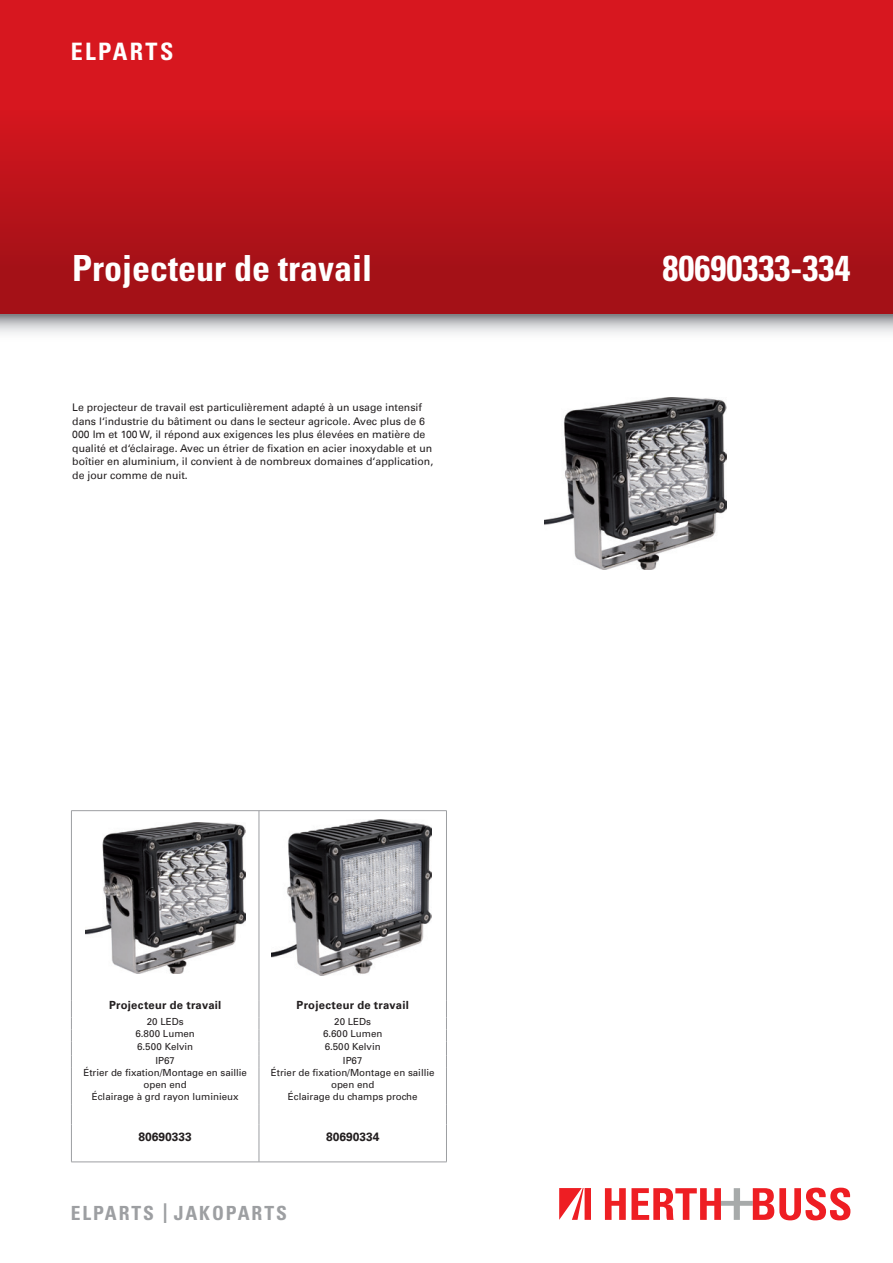
<style>
.page{position:relative;width:893px;height:1263px;background:#fff}
.page>*{position:absolute;margin:0;border:0;box-sizing:border-box;transform-origin:0 0}
.t1{font:700 condensed 36px "Univers";color:#fff}
.t2{font:700 condensed 24px "Univers";letter-spacing:.1em;color:#fff}
.t3{font:700 condensed 19.5px "Univers";letter-spacing:.1em;color:#9d9fa2}
.t4{font:700 12px "Univers Com 65";color:#231f20}
.t5{font:700 11.25px "Univers Com 65";letter-spacing:.025em;color:#231f20}
.t6{font:10.5px/13.5px "Univers Com 55 Roman";color:#231f20}
.t7{font:9.75px/12px "Univers";color:#231f20;text-align:center}
.s1{font-size:27.3px}
</style>
<div class="page">
<div style="left:0;top:0;width:893px;height:315px;background:linear-gradient(to bottom,#e41821,#a11017)"></div>
<svg style="left:0;top:315px;width:893px;height:19px"></svg>
<svg style="left:605px;top:1187px;width:245px;height:33px"></svg>
<svg style="left:559px;top:1188px;width:32px;height:32px"></svg>
<img style="left:272px;top:820px;width:159px;height:156px">
<img style="left:86px;top:823px;width:159px;height:150px">
<img style="left:545px;top:398px;width:182px;height:171px">
<hr style="left:259px;top:811px;width:1px;height:190px;background:#9d9fa2">
<hr style="left:446px;top:811px;width:1px;height:190px;background:#9d9fa2">
<hr style="left:71px;top:1124px;width:1px;height:38px;background:#9d9fa2">
<hr style="left:259px;top:1124px;width:1px;height:38px;background:#9d9fa2">
<hr style="left:446px;top:1124px;width:1px;height:38px;background:#9d9fa2">
<hr style="left:71px;top:1162px;width:188px;height:1px;background:#9d9fa2">
<hr style="left:259px;top:1162px;width:188px;height:1px;background:#9d9fa2">
<hr style="left:71px;top:810px;width:188px;height:1px;background:#9d9fa2">
<hr style="left:71px;top:811px;width:1px;height:190px;background:#9d9fa2">
<hr style="left:259px;top:810px;width:188px;height:1px;background:#9d9fa2">
<svg style="left:71px;top:1001px;width:1px;height:123px"></svg>
<svg style="left:259px;top:1001px;width:1px;height:123px"></svg>
<svg style="left:446px;top:1001px;width:1px;height:123px"></svg>
<h2 class="t2" style="left:71px;top:37px;width:104px">ELPARTS</h2>
<h1 class="t1" style="left:72px;top:246px;width:301px">Projecteur de travail</h1>
<h1 class="t1" style="left:663px;top:246px;width:189px">80690333-334</h1>
<p class="t6" style="left:72px;top:401px;width:362px">Le projecteur de travail est particulièrement adapté à un usage intensif dans l‘industrie du bâtiment ou dans le secteur agricole. Avec plus de 6<br>000 lm et 100 W, il répond aux exigences les plus élevées en matière de qualité et d‘éclairage. Avec un étrier de fixation en acier inoxydable et un boîtier en aluminium, il convient à de nombreux domaines d‘application, de jour comme de nuit.</p>
<p class="t5" style="left:109px;top:998px;width:114px">Projecteur de travail</p>
<p class="t5" style="left:297px;top:998px;width:114px">Projecteur de travail</p>
<p class="t7" style="left:147px;top:1016px;width:38px">20 LEDs</p>
<p class="t7" style="left:334px;top:1016px;width:38px">20 LEDs</p>
<p class="t7" style="left:135px;top:1028px;width:61px">6.800 Lumen</p>
<p class="t7" style="left:323px;top:1028px;width:61px">6.600 Lumen</p>
<p class="t7" style="left:137px;top:1040px;width:58px">6.500 Kelvin</p>
<p class="t7" style="left:325px;top:1040px;width:58px">6.500 Kelvin</p>
<p class="t7" style="left:155px;top:1054px;width:21px">IP67</p>
<p class="t7" style="left:343px;top:1054px;width:21px">IP67</p>
<p class="t7" style="left:83px;top:1066px;width:165px">Étrier de fixation/Montage en saillie open end</p>
<p class="t7" style="left:271px;top:1066px;width:165px">Étrier de fixation/Montage en saillie open end</p>
<p class="t7" style="left:92px;top:1090px;width:148px">Éclairage à grd rayon luminieux</p>
<p class="t7" style="left:288px;top:1090px;width:131px">Éclairage du champs proche</p>
<p class="t4" style="left:139px;top:1129px;width:55px">80690333</p>
<p class="t4" style="left:326px;top:1129px;width:55px">80690334</p>
<h3 class="t3" style="left:71px;top:1201px;width:218px">ELPARTS <span class="s1">|</span> JAKOPARTS</h3>
</div>
